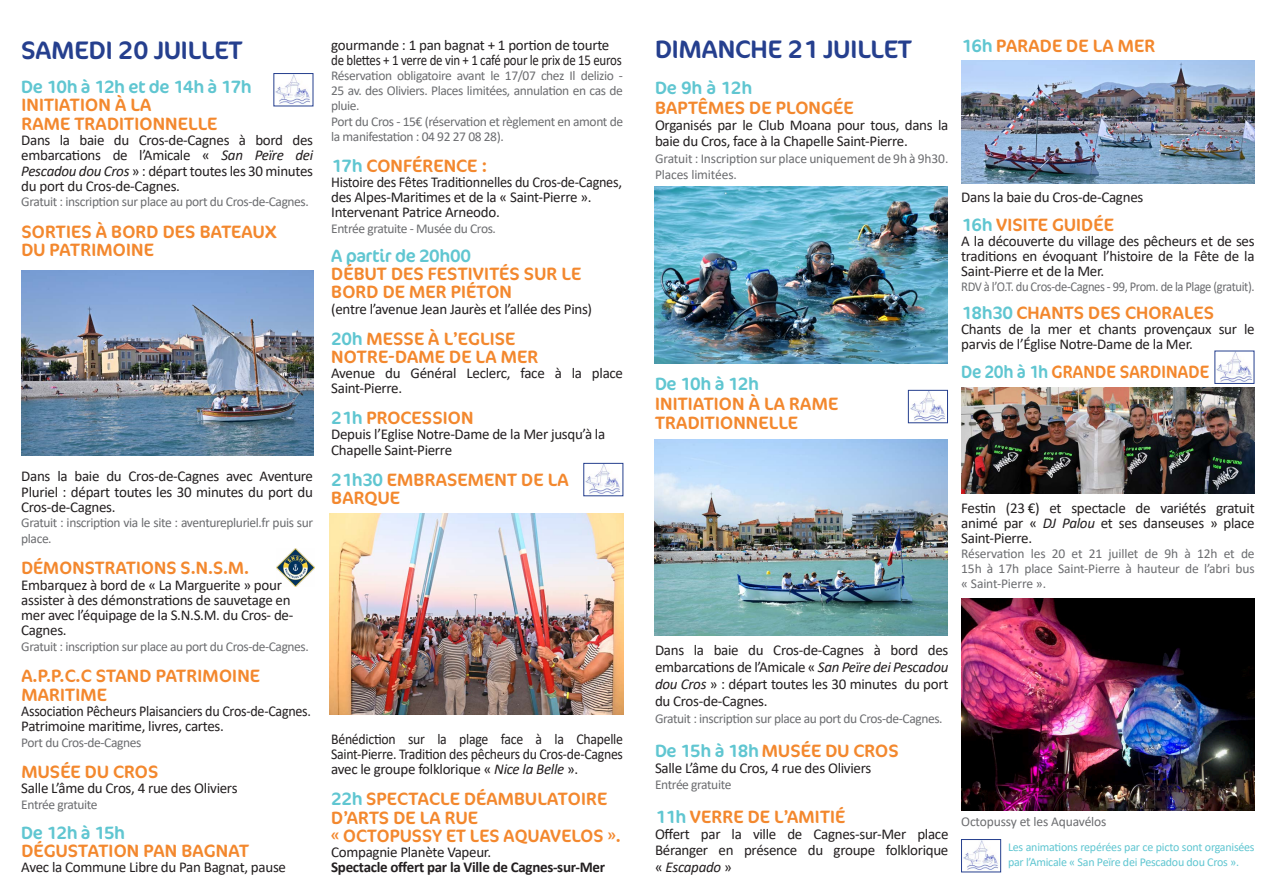
<style>
.page{position:relative;width:1276px;height:893px;background:#fff}
.page>*{position:absolute;margin:0;border:0;box-sizing:border-box;transform-origin:0 0}
.t1{font:25.5px "Cocon Pro";color:#253f8e}
.t2{font:18px/18.1px "Cocon Pro";letter-spacing:.01em;color:#f3882e}
.t3{font:18px "Cocon Pro";letter-spacing:-.02em;color:#60c6d1}
.t4{font:18px "Cocon Pro";letter-spacing:.01em;color:#f3882e;scale:.93 1}
.t5{font:15px/15.3px "Calibri";letter-spacing:-.02em;color:#231f20}
.t6{font:15px/15.1px "Calibri";letter-spacing:-.02em;color:#231f20;text-align:justify;scale:.92 1}
.t7{font:15px/15.1px "Calibri";letter-spacing:-.02em;color:#231f20;scale:.95 1}
.t8{font:15px/15.3px "Calibri";letter-spacing:-.02em;color:#231f20;scale:.94 1}
.t9{font:700 15px "Calibri";letter-spacing:-.02em;color:#231f20}
.t10{font:13.5px/15.1px "Calibri";letter-spacing:-.03em;color:#6c6d70}
.t11{font:13.5px/16.4px "Calibri";letter-spacing:-.01em;color:#6c6d70}
.t12{font:13.5px "Calibri";letter-spacing:-.03em;color:#6c6d70;scale:.93 1}
.t13{font:12px/15px "Calibri";letter-spacing:-.02em;color:#60c6d1}
.s1{font-style:italic}
.s2{color:#60c6d1}
</style>
<div class="page">
<img style="left:21px;top:270px;width:292px;height:185px">
<img style="left:330px;top:514px;width:293px;height:200px">
<img style="left:654px;top:186px;width:293px;height:178px">
<img style="left:654px;top:439px;width:293px;height:196px">
<img style="left:961px;top:598px;width:293px;height:212px">
<img style="left:961px;top:61px;width:293px;height:123px">
<img style="left:961px;top:387px;width:293px;height:107px">
<img style="left:585px;top:465px;width:35px;height:29px">
<div style="left:583px;top:463px;width:40px;height:33px;border:1px solid #253f8e"></div>
<img style="left:963px;top:841px;width:35px;height:29px">
<div style="left:961px;top:839px;width:40px;height:33px;border:1px solid #253f8e"></div>
<img style="left:276px;top:75px;width:34px;height:29px">
<div style="left:274px;top:73px;width:39px;height:33px;border:1px solid #253f8e"></div>
<img style="left:910px;top:392px;width:35px;height:29px">
<div style="left:908px;top:390px;width:39px;height:33px;border:1px solid #253f8e"></div>
<img style="left:1216px;top:353px;width:36px;height:29px">
<img style="left:276px;top:548px;width:39px;height:39px">
<h1 class="t1" style="left:21px;top:34px;width:223px">SAMEDI 20 JUILLET</h1>
<p class="t3" style="left:21px;top:75px;width:232px">De 10h à 12h et de 14h à 17h</p>
<p class="t2" style="left:21px;top:96px;width:197px">INITIATION À LA<br>RAME TRADITIONNELLE</p>
<p class="t5" style="left:21px;top:132px;width:293px;text-align:justify">Dans la baie du Cros-de-Cagnes à bord des embarcations de l’Amicale « <span class="s1">San Peïre dei Pescadou dou Cros</span> » : départ toutes les 30 minutes du port du Cros-de-Cagnes.</p>
<p class="t10" style="left:21px;top:194px;width:289px">Gratuit : inscription sur place au port du Cros-de-Cagnes.</p>
<p class="t2" style="left:21px;top:222px;width:257px">SORTIES À BORD DES BATEAUX<br>DU PATRIMOINE</p>
<p class="t5" style="left:21px;top:468px;width:293px;text-align:justify">Dans la baie du Cros-de-Cagnes avec Aventure Pluriel : départ toutes les 30 minutes du port du Cros-de-Cagnes.</p>
<p class="t10" style="left:21px;top:515px;width:293px">Gratuit : inscription via le site : aventurepluriel.fr puis sur place.</p>
<p class="t2" style="left:21px;top:558px;width:229px">DÉMONSTRATIONS S.N.S.M.</p>
<p class="t5" style="left:21px;top:576px;width:274px">Embarquez à bord de « La Marguerite » pour assister à des démonstrations de sauvetage en mer avec l’équipage de la S.N.S.M. du Cros- de-Cagnes.</p>
<p class="t10" style="left:21px;top:638px;width:289px">Gratuit : inscription sur place au port du Cros-de-Cagnes.</p>
<p class="t2" style="left:21px;top:666px;width:240px">A.P.P.C.C STAND PATRIMOINE<br>MARITIME</p>
<p class="t8" style="left:21px;top:703px;width:310px">Association Pêcheurs Plaisanciers du Cros-de-Cagnes.<br>Patrimoine maritime, livres, cartes.</p>
<p class="t10" style="left:21px;top:734px;width:122px">Port du Cros-de-Cagnes</p>
<p class="t2" style="left:21px;top:762px;width:138px">MUSÉE DU CROS</p>
<p class="t5" style="left:21px;top:780px;width:218px">Salle L’âme du Cros, 4 rue des Oliviers</p>
<p class="t10" style="left:21px;top:796px;width:78px">Entrée gratuite</p>
<p class="t3" style="left:21px;top:820px;width:106px">De 12h à 15h</p>
<p class="t2" style="left:21px;top:841px;width:229px">DÉGUSTATION PAN BAGNAT</p>
<p class="t5" style="left:21px;top:859px;width:266px">Avec la Commune Libre du Pan Bagnat, pause</p>
<p class="t5" style="left:331px;top:37px;width:292px">gourmande : 1 pan bagnat + 1 portion de tourte de blettes + 1 verre de vin + 1 café pour le prix de 15 euros</p>
<p class="t10" style="left:331px;top:68px;width:293px">Réservation obligatoire avant le 17/07 chez Il delizio - 25 av. des Oliviers. Places limitées, annulation en cas de pluie.<br>Port du Cros - 15€ (réservation et règlement en amont de la manifestation : 04 92 27 08 28).</p>
<p class="t2" style="left:331px;top:156px;width:158px"><span class="s2">17h</span> CONFÉRENCE :</p>
<p class="t7" style="left:331px;top:174px;width:308px">Histoire des Fêtes Traditionnelles du Cros-de-Cagnes, des Alpes-Maritimes et de la « Saint-Pierre ».<br>Intervenant Patrice Arneodo.</p>
<p class="t10" style="left:331px;top:220px;width:166px">Entrée gratuite - Musée du Cros.</p>
<p class="t3" style="left:331px;top:244px;width:141px">A partir de 20h00</p>
<p class="t2" style="left:331px;top:265px;width:251px">DÉBUT DES FESTIVITÉS SUR LE<br>BORD DE MER PIÉTON</p>
<p class="t5" style="left:331px;top:301px;width:262px">(entre l’avenue Jean Jaurès et l’allée des Pins)</p>
<p class="t2" style="left:331px;top:329px;width:208px"><span class="s2">20h</span> MESSE À L’EGLISE<br>NOTRE-DAME DE LA MER</p>
<p class="t5" style="left:331px;top:365px;width:293px">Avenue du Général Leclerc, face à la place<br>Saint-Pierre.</p>
<p class="t2" style="left:331px;top:409px;width:144px"><span class="s2">21h</span> PROCESSION</p>
<p class="t5" style="left:331px;top:426px;width:276px">Depuis l’Eglise Notre-Dame de la Mer jusqu’à la<br>Chapelle Saint-Pierre</p>
<p class="t2" style="left:331px;top:470px;width:239px"><span class="s2">21h30</span> EMBRASEMENT DE LA<br>BARQUE</p>
<p class="t6" style="left:331px;top:731px;width:319px">Bénédiction sur la plage face à la Chapelle Saint-Pierre. Tradition des pêcheurs du Cros-de-Cagnes avec le groupe folklorique « <span class="s1">Nice la Belle</span> ».</p>
<p class="t2" style="left:331px;top:790px;width:291px"><span class="s2">22h</span> SPECTACLE DÉAMBULATOIRE<br>D’ARTS DE LA RUE<br>« OCTOPUSSY ET LES AQUAVELOS ».</p>
<p class="t5" style="left:331px;top:844px;width:161px">Compagnie Planète Vapeur.</p>
<p class="t9" style="left:331px;top:856px;width:275px">Spectacle offert par la Ville de Cagnes-sur-Mer</p>
<h1 class="t1" style="left:655px;top:33px;width:259px">DIMANCHE 21 JUILLET</h1>
<p class="t3" style="left:655px;top:76px;width:99px">De 9h à 12h</p>
<p class="t2" style="left:655px;top:98px;width:200px">BAPTÊMES DE PLONGÉE</p>
<p class="t5" style="left:655px;top:116px;width:295px;line-height:16.4px">Organisés par le Club Moana pour tous, dans la baie du Cros, face à la Chapelle Saint-Pierre.</p>
<p class="t11" style="left:655px;top:150px;width:295px">Gratuit : Inscription sur place uniquement de 9h à 9h30.<br>Places limitées.</p>
<p class="t3" style="left:655px;top:372px;width:106px">De 10h à 12h</p>
<p class="t2" style="left:655px;top:393px;width:185px;line-height:19.4px">INITIATION À LA RAME<br>TRADITIONNELLE</p>
<p class="t2" style="left:961px;top:37px;width:196px"><span class="s2">16h</span> PARADE DE LA MER</p>
<p class="t5" style="left:961px;top:189px;width:184px">Dans la baie du Cros-de-Cagnes</p>
<p class="t2" style="left:961px;top:215px;width:154px"><span class="s2">16h</span> VISITE GUIDÉE</p>
<p class="t5" style="left:961px;top:233px;width:295px;text-align:justify">A la découverte du village des pêcheurs et de ses traditions en évoquant l’histoire de la Fête de la Saint-Pierre et de la Mer.</p>
<p class="t12" style="left:961px;top:277px;width:317px">RDV à l’O.T. du Cros-de-Cagnes - 99, Prom. de la Plage (gratuit).</p>
<p class="t2" style="left:961px;top:304px;width:254px"><span class="s2">18h30</span> CHANTS DES CHORALES</p>
<p class="t5" style="left:961px;top:321px;width:295px">Chants de la mer et chants provençaux sur le parvis de l’Église Notre-Dame de la Mer.</p>
<p class="t4" style="left:961px;top:359px;width:268px"><span class="s2">De 20h à 1h</span> GRANDE SARDINADE</p>
<p class="t5" style="left:961px;top:500px;width:295px;text-align:justify">Festin (23 €) et spectacle de variétés gratuit animé par « <span class="s1">DJ Palou</span> et ses danseuses » place Saint-Pierre.</p>
<p class="t10" style="left:961px;top:545px;width:295px;text-align:justify">Réservation les 20 et 21 juillet de 9h à 12h et de 15h à 17h place Saint-Pierre à hauteur de l’abri bus « Saint-Pierre ».</p>
<p class="t5" style="left:655px;top:641px;width:295px;line-height:17px;text-align:justify">Dans la baie du Cros-de-Cagnes à bord des embarcations de l’Amicale « <span class="s1">San Peïre dei Pescadou dou Cros</span> » : départ toutes les 30 minutes du port du Cros-de-Cagnes.</p>
<p class="t10" style="left:655px;top:711px;width:289px">Gratuit : inscription sur place au port du Cros-de-Cagnes.</p>
<p class="t2" style="left:655px;top:741px;width:245px"><span class="s2">De 15h à 18h</span> MUSÉE DU CROS</p>
<p class="t5" style="left:655px;top:760px;width:218px">Salle L’âme du Cros, 4 rue des Oliviers</p>
<p class="t10" style="left:655px;top:777px;width:78px">Entrée gratuite</p>
<p class="t2" style="left:655px;top:807px;width:192px"><span class="s2">11h</span> VERRE DE L’AMITIÉ</p>
<p class="t5" style="left:655px;top:825px;width:295px;line-height:16.4px;text-align:justify">Offert par la ville de Cagnes-sur-Mer place Béranger en présence du groupe folklorique « <span class="s1">Escapado</span> »</p>
<p class="t11" style="left:961px;top:813px;width:147px">Octopussy et les Aquavélos</p>
<p class="t13" style="left:1008px;top:839px;width:248px">Les animations repérées par ce picto sont organisées par l’Amicale « San Peïre dei Pescadou dou Cros ».</p>
</div>
